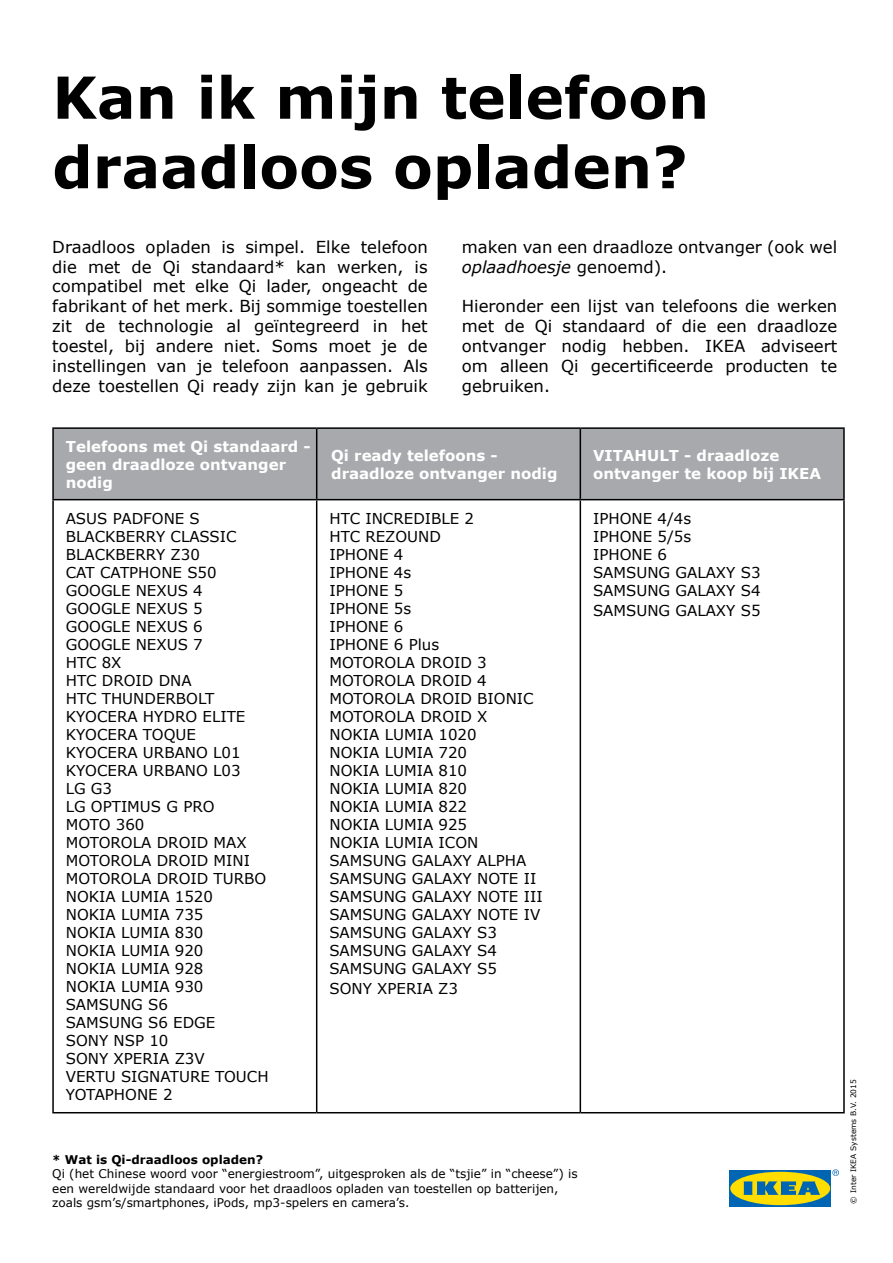
<style>
.page{position:relative;width:893px;height:1263px;background:#fff}
.page>*{position:absolute;margin:0;border:0;box-sizing:border-box;transform-origin:0 0}
.t1{font:700 57.9px/69.4px "Verdana";color:#000}
.t2{font:16.5px/19.8px "Verdana";color:#000;text-align:justify}
.t3{font:15px/18px "Verdana";color:#000}
.t4{font:700 15px/18px "Verdana";color:#fff}
.t5{font:12px/14.4px "Verdana";color:#000}
.t6{font:700 12px "Verdana";color:#000}
.t7{font:7.5px "Verdana";color:#000}
.s1{font-style:italic}
</style>
<div class="page">
<div style="left:729px;top:1170px;width:102px;height:37px;background:#0066b3"></div>
<div style="left:730px;top:1172px;width:100px;height:33px;background:#fd0;border-radius:50%"></div>
<svg style="left:743px;top:1181px;width:77px;height:14px"></svg>
<svg style="left:832px;top:1169px;width:7px;height:7px"></svg>
<div style="left:54px;top:429px;width:789px;height:70px;background:#a7a9ac"></div>
<hr style="left:52px;top:427px;width:265px;height:2px;background:#000">
<hr style="left:52px;top:429px;width:2px;height:70px;background:#000">
<hr style="left:317px;top:427px;width:263px;height:2px;background:#000">
<hr style="left:316px;top:429px;width:1px;height:70px;background:#000">
<hr style="left:580px;top:427px;width:265px;height:2px;background:#000">
<hr style="left:580px;top:429px;width:1px;height:70px;background:#000">
<hr style="left:843px;top:429px;width:2px;height:70px;background:#000">
<hr style="left:52px;top:499px;width:265px;height:1px;background:#000">
<hr style="left:52px;top:500px;width:2px;height:612px;background:#000">
<hr style="left:317px;top:499px;width:263px;height:1px;background:#000">
<hr style="left:316px;top:500px;width:1px;height:612px;background:#000">
<hr style="left:580px;top:499px;width:265px;height:1px;background:#000">
<hr style="left:580px;top:500px;width:1px;height:612px;background:#000">
<hr style="left:843px;top:500px;width:2px;height:612px;background:#000">
<hr style="left:52px;top:1112px;width:265px;height:1px;background:#000">
<hr style="left:317px;top:1112px;width:263px;height:1px;background:#000">
<hr style="left:580px;top:1112px;width:265px;height:1px;background:#000">
<h1 class="t1" style="left:52px;top:62px;width:658px">Kan ik mijn telefoon draadloos opladen?</h1>
<p class="t2" style="left:52px;top:237px;width:377px">Draadloos opladen is simpel. Elke telefoon die met de Qi standaard* kan werken, is compatibel met elke Qi lader, ongeacht de fabrikant of het merk. Bij sommige toestellen zit de technologie al geïntegreerd in het toestel, bij andere niet. Soms moet je de instellingen van je telefoon aanpassen. Als deze toestellen Qi ready zijn kan je gebruik</p>
<p class="t2" style="left:462px;top:237px;width:377px">maken van een draadloze ontvanger (ook wel <span class="s1">oplaadhoesje</span> genoemd).</p>
<p class="t2" style="left:462px;top:296px;width:377px">Hieronder een lijst van telefoons die werken met de Qi standaard of die een draadloze ontvanger nodig hebben. IKEA adviseert om alleen Qi gecertificeerde producten te gebruiken.</p>
<p class="t4" style="left:66px;top:437px;width:246px">Telefoons met Qi standaard - geen draadloze ontvanger nodig</p>
<p class="t4" style="left:331px;top:446px;width:228px">Qi ready telefoons - draadloze ontvanger nodig</p>
<p class="t4" style="left:593px;top:446px;width:229px">VITAHULT - draadloze ontvanger te koop bij IKEA</p>
<p class="t3" style="left:66px;top:509px;width:204px">ASUS PADFONE S<br>BLACKBERRY CLASSIC<br>BLACKBERRY Z30<br>CAT CATPHONE S50<br>GOOGLE NEXUS 4<br>GOOGLE NEXUS 5<br>GOOGLE NEXUS 6<br>GOOGLE NEXUS 7<br>HTC 8X<br>HTC DROID DNA<br>HTC THUNDERBOLT<br>KYOCERA HYDRO ELITE<br>KYOCERA TOQUE<br>KYOCERA URBANO L01<br>KYOCERA URBANO L03<br>LG G3<br>LG OPTIMUS G PRO<br>MOTO 360<br>MOTOROLA DROID MAX<br>MOTOROLA DROID MINI<br>MOTOROLA DROID TURBO<br>NOKIA LUMIA 1520<br>NOKIA LUMIA 735<br>NOKIA LUMIA 830<br>NOKIA LUMIA 920<br>NOKIA LUMIA 928<br>NOKIA LUMIA 930<br>SAMSUNG S6<br>SAMSUNG S6 EDGE<br>SONY NSP 10<br>SONY XPERIA Z3V<br>VERTU SIGNATURE TOUCH<br>YOTAPHONE 2</p>
<p class="t3" style="left:329px;top:509px;width:215px">HTC INCREDIBLE 2<br>HTC REZOUND<br>IPHONE 4<br>IPHONE 4s<br>IPHONE 5<br>IPHONE 5s<br>IPHONE 6<br>IPHONE 6 Plus<br>MOTOROLA DROID 3<br>MOTOROLA DROID 4<br>MOTOROLA DROID BIONIC<br>MOTOROLA DROID X<br>NOKIA LUMIA 1020<br>NOKIA LUMIA 720<br>NOKIA LUMIA 810<br>NOKIA LUMIA 820<br>NOKIA LUMIA 822<br>NOKIA LUMIA 925<br>NOKIA LUMIA ICON<br>SAMSUNG GALAXY ALPHA<br>SAMSUNG GALAXY NOTE II<br>SAMSUNG GALAXY NOTE III<br>SAMSUNG GALAXY NOTE IV<br>SAMSUNG GALAXY S3<br>SAMSUNG GALAXY S4<br>SAMSUNG GALAXY S5</p>
<p class="t3" style="left:593px;top:509px;width:169px">IPHONE 4/4s<br>IPHONE 5/5s<br>IPHONE 6<br>SAMSUNG GALAXY S3<br>SAMSUNG GALAXY S4</p>
<p class="t3" style="left:593px;top:601px;width:169px">SAMSUNG GALAXY S5</p>
<p class="t3" style="left:329px;top:979px;width:130px">SONY XPERIA Z3</p>
<p class="t6" style="left:52px;top:1151px;width:212px">* Wat is Qi-draadloos opladen?</p>
<p class="t5" style="left:52px;top:1166px;width:527px">Qi (het Chinese woord voor “energiestroom”, uitgesproken als de “tsjie” in “cheese”) is een wereldwijde standaard voor het draadloos opladen van toestellen op batterijen, zoals gsm’s/smartphones, iPods, mp3-spelers en camera’s.</p>
<p class="t7" style="left:848px;top:1204px;width:126px;rotate:-90deg">© Inter IKEA Systems B.V. 2015</p>
</div>
